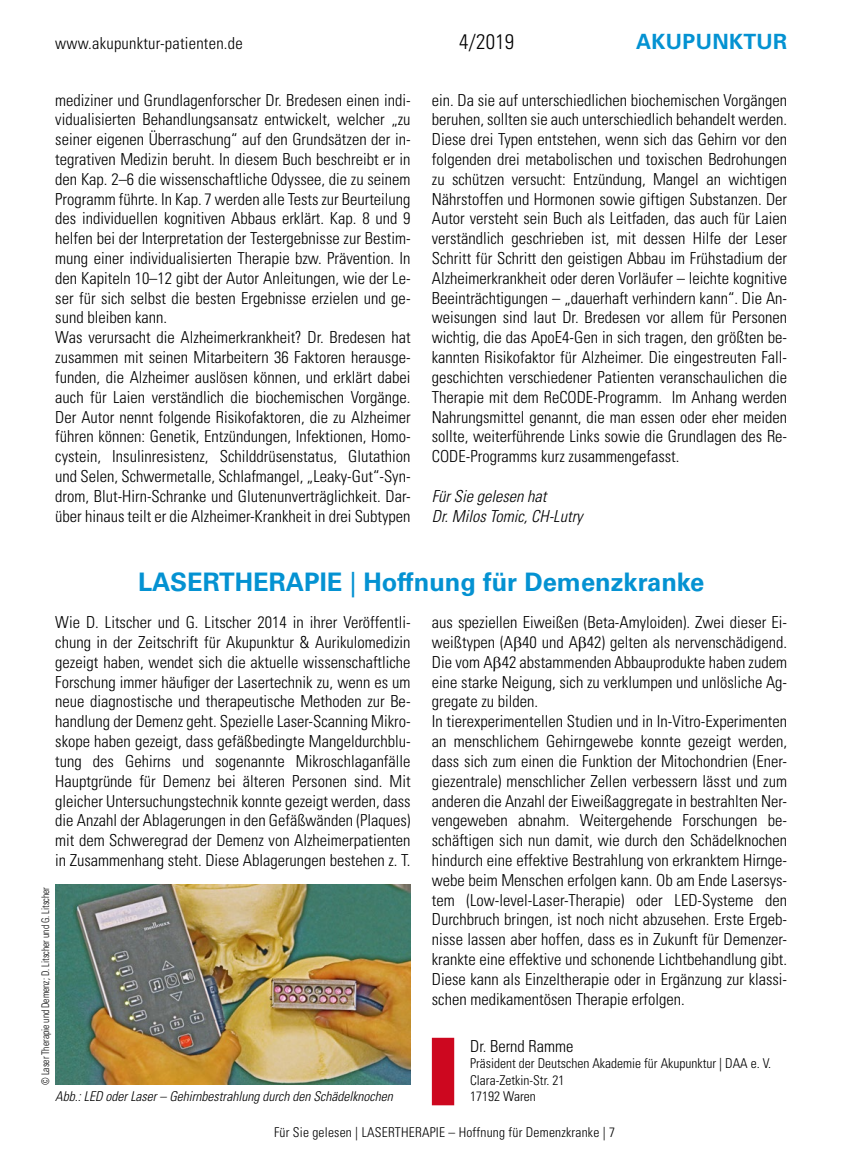
<style>
.page{position:relative;width:851px;height:1170px;background:#fff}
.page>*{position:absolute;margin:0;border:0;box-sizing:border-box;transform-origin:0 0}
.HL{font:700 25.5px "Univers LT Std";color:#0492d2}
.t1{font:700 21px "Univers LT Std";letter-spacing:.015em;color:#0492d2}
.t2{font:300 condensed 21px "Univers LT Std";color:#000}
.Copy{font:300 condensed 16.5px/19.8px "Univers LT Std";color:#000;text-align:justify}
.Copy-2{font:italic 300 condensed 16.5px/19.8px "Univers LT Std";color:#000}
.Autor{font:300 condensed 16.5px "Univers LT Std";color:#000}
.Autor-2{font:300 condensed 13.5px/16.2px "Univers LT Std";color:#000}
.BU{font:italic 300 condensed 13.5px "Univers LT Std";color:#000}
.Quellen{font:300 condensed 10.5px "Univers LT Std";color:#000;scale:.91 1}
.s1{font-weight:400}
</style>
<div class="page">
<div style="left:432px;top:1037px;width:22px;height:68px;background:#cd071f"></div>
<img style="left:55px;top:884px;width:355px;height:200px">
<p class="Copy" style="left:55px;top:34px;width:189px">www.akupunktur-patienten.de</p>
<p class="t2" style="left:459px;top:29px;width:57px">4/2019</p>
<p class="t1" style="left:636px;top:30px;width:153px">AKUPUNKTUR</p>
<p class="Copy" style="left:55px;top:90px;width:357px">mediziner und Grundlagenforscher Dr. Bredesen einen indi&shy;vidualisierten Behandlungsansatz entwickelt, welcher „zu seiner eigenen Überraschung“ auf den Grundsätzen der in&shy;tegrativen Medizin beruht. In diesem Buch beschreibt er in den Kap. 2–6 die wissenschaftliche Odyssee, die zu seinem Programm führte. In Kap. 7 werden alle Tests zur Beurteilung des individuellen kognitiven Abbaus erklärt. Kap. 8 und 9 helfen bei der Interpretation der Testergebnisse zur Bestim&shy;mung einer individualisierten Therapie bzw. Prävention. In den Kapiteln 10–12 gibt der Autor Anleitungen, wie der Le&shy;ser für sich selbst die besten Ergebnisse erzielen und ge&shy;sund bleiben kann.</p>
<p class="Copy" style="left:55px;top:327px;width:357px">Was verursacht die Alzheimerkrankheit? Dr. Bredesen hat zusammen mit seinen Mitarbeitern 36 Faktoren herausge&shy;funden, die Alzheimer auslösen können, und erklärt dabei auch für Laien verständlich die biochemischen Vorgänge.<br>Der Autor nennt folgende Risikofaktoren, die zu Alzheimer führen können: Genetik, Entzündungen, Infektionen, Homo&shy;cystein, Insulinresistenz, Schilddrüsenstatus, Glutathion und Selen, Schwermetalle, Schlafmangel, „Leaky-Gut“-Syn&shy;drom, Blut-Hirn-Schranke und Glutenunverträglichkeit. Dar&shy;über hinaus teilt er die Alzheimer-Krankheit in drei Subtypen</p>
<p class="Copy" style="left:432px;top:90px;width:357px">ein. Da sie auf unterschiedlichen biochemischen Vorgängen beruhen, sollten sie auch unterschiedlich behandelt werden.<br>Diese drei Typen entstehen, wenn sich das Gehirn vor den folgenden drei metabolischen und toxischen Bedrohungen zu schützen versucht: Entzündung, Mangel an wichtigen Nährstoffen und Hormonen sowie giftigen Substanzen. Der Autor versteht sein Buch als Leitfaden, das auch für Laien verständlich geschrieben ist, mit dessen Hilfe der Leser Schritt für Schritt den geistigen Abbau im Frühstadium der Alzheimerkrankheit oder deren Vorläufer – leichte kognitive Beeinträchtigungen – „dauerhaft verhindern kann“. Die An&shy;weisungen sind laut Dr. Bredesen vor allem für Personen wichtig, die das ApoE4-Gen in sich tragen, den größten be&shy;kannten Risikofaktor für Alzheimer. Die eingestreuten Fall&shy;geschichten verschiedener Patienten veranschaulichen die Therapie mit dem ReCODE-Programm. Im Anhang werden Nahrungsmittel genannt, die man essen oder eher meiden sollte, weiterführende Links sowie die Grundlagen des Re-CODE-Programms kurz zusammengefasst.</p>
<p class="Copy-2" style="left:432px;top:486px;width:152px">Für Sie gelesen hat<br>Dr. Milos Tomic, CH-Lutry</p>
<p class="HL" style="left:138px;top:567px;width:568px">LASERTHERAPIE <span class="s1">|</span> Hoffnung für Demenzkranke</p>
<p class="Copy" style="left:55px;top:612px;width:357px">Wie D. Litscher und G. Litscher 2014 in ihrer Veröffentli&shy;chung in der Zeitschrift für Akupunktur &amp; Aurikulomedizin gezeigt haben, wendet sich die aktuelle wissenschaftliche Forschung immer häufiger der Lasertechnik zu, wenn es um neue diagnostische und therapeutische Methoden zur Be&shy;handlung der Demenz geht. Spezielle Laser-Scanning Mikro&shy;skope haben gezeigt, dass gefäßbedingte Mangeldurchblu&shy;tung des Gehirns und sogenannte Mikroschlaganfälle Hauptgründe für Demenz bei älteren Personen sind. Mit gleicher Untersuchungstechnik konnte gezeigt werden, dass die Anzahl der Ablagerungen in den Gefäßwänden (Plaques) mit dem Schweregrad der Demenz von Alzheimerpatienten in Zusammenhang steht. Diese Ablagerungen bestehen z. T.</p>
<p class="Copy" style="left:432px;top:612px;width:357px">aus speziellen Eiweißen (Beta-Amyloiden). Zwei dieser Ei&shy;weißtypen (A 40 und A 42) gelten als nervenschädigend.<br>Die vom A 42 abstammenden Abbauprodukte haben zudem eine starke Neigung, sich zu verklumpen und unlösliche Ag&shy;gregate zu bilden.</p>
<p class="Copy" style="left:432px;top:711px;width:357px">In tierexperimentellen Studien und in In-Vitro-Experimenten an menschlichem Gehirngewebe konnte gezeigt werden, dass sich zum einen die Funktion der Mitochondrien (Ener&shy;giezentrale) menschlicher Zellen verbessern lässt und zum anderen die Anzahl der Eiweißaggregate in bestrahlten Ner&shy;vengeweben abnahm. Weitergehende Forschungen be&shy;schäftigen sich nun damit, wie durch den Schädelknochen hindurch eine effektive Bestrahlung von erkranktem Hirnge&shy;webe beim Menschen erfolgen kann. Ob am Ende Lasersys&shy;tem (Low-level-Laser-Therapie) oder LED-Systeme den Durchbruch bringen, ist noch nicht abzusehen. Erste Ergeb&shy;nisse lassen aber hoffen, dass es in Zukunft für Demenzer&shy;krankte eine effektive und schonende Lichtbehandlung gibt.<br>Diese kann als Einzeltherapie oder in Ergänzung zur klassi&shy;schen medikamentösen Therapie erfolgen.</p>
<p class="Autor" style="left:470px;top:1036px;width:105px">Dr. Bernd Ramme</p>
<p class="Autor-2" style="left:470px;top:1055px;width:302px">Präsident der Deutschen Akademie für Akupunktur | DAA e. V.<br>Clara-Zetkin-Str. 21<br>17192 Waren</p>
<p class="Quellen" style="left:39px;top:1084px;width:219px;rotate:-90deg">© Laser Therapie und Demenz; D. Litscher und G. Litscher</p>
<p class="BU" style="left:55px;top:1088px;width:339px">Abb.: LED oder Laser – Gehirnbestrahlung durch den Schädelknochen</p>
<p class="Autor-2" style="left:274px;top:1124px;width:342px">Für Sie gelesen | LASERTHERAPIE – Hoffnung für Demenzkranke | 7</p>
</div>
